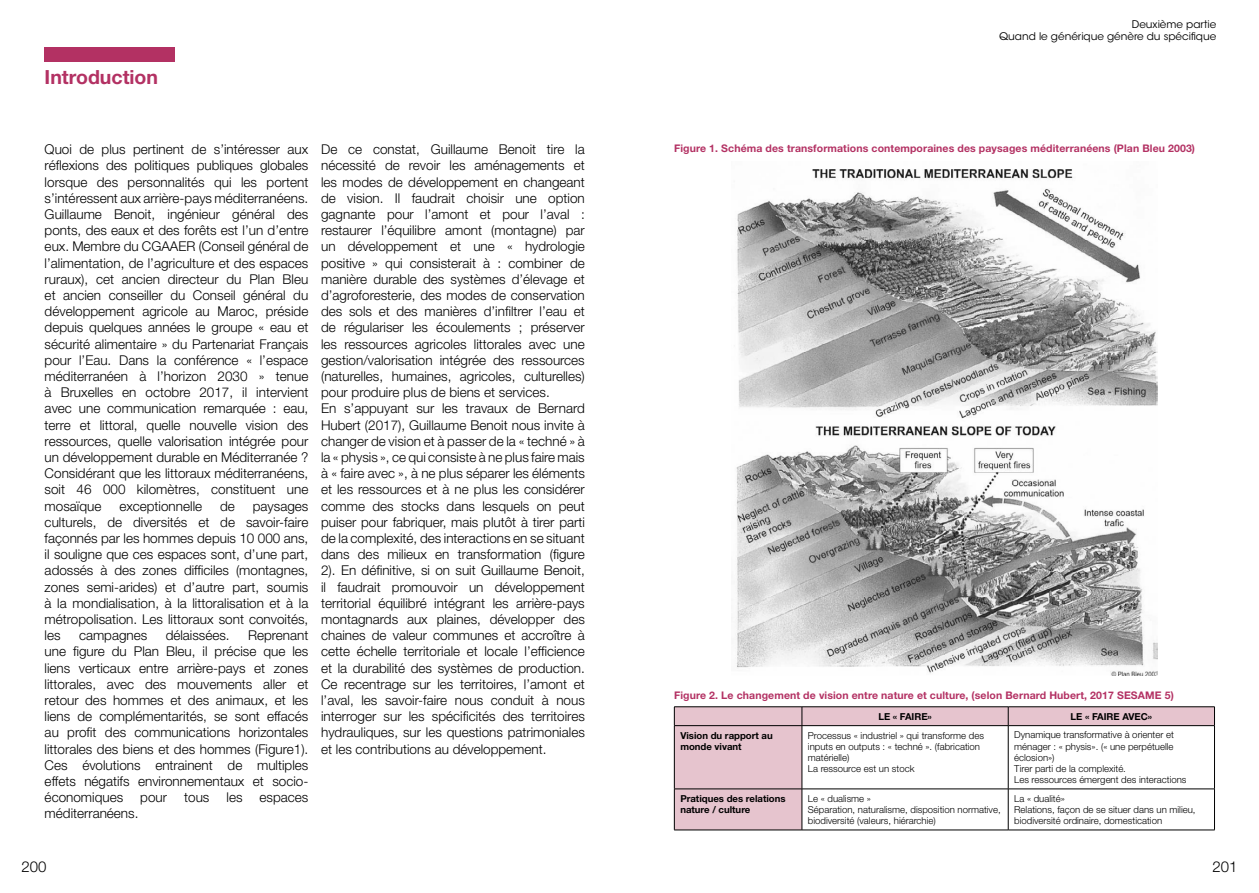
<style>
.page{position:relative;width:1259px;height:893px;background:#fff}
.page>*{position:absolute;margin:0;border:0;box-sizing:border-box;transform-origin:0 0}
.t1{font:700 19.5px "Helvetica Neue LT Std";color:#b33163}
.t2{font:300 15px "Helvetica Neue LT Std";color:#000}
.t3{font:300 13.5px/16.2px "Helvetica Neue LT Std";color:#000;text-align:justify}
.t4{font:700 10.5px "Helvetica Neue LT Std";letter-spacing:.01em;color:#b33163}
.t5{font:10.5px/12.6px "ITC Avant Garde Std";color:#000;text-align:right}
.t6{font:300 9.6px/11.1px "Helvetica Neue LT Std";color:#000}
.t7{font:700 9.6px/11.1px "Helvetica Neue LT Std";color:#000}
</style>
<div class="page">
<div style="left:45px;top:47px;width:130px;height:14px;background:#b33163"></div>
<img style="left:736px;top:169px;width:421px;height:506px">
<svg style="left:675px;top:707px;width:539px;height:123px"></svg>
<hr style="left:674px;top:706px;width:128px;height:1px;background:#000">
<svg style="left:674px;top:707px;width:1px;height:18px"></svg>
<hr style="left:802px;top:706px;width:206px;height:1px;background:#000">
<svg style="left:801px;top:707px;width:1px;height:18px"></svg>
<hr style="left:1008px;top:706px;width:206px;height:1px;background:#000">
<svg style="left:1008px;top:707px;width:1px;height:18px"></svg>
<svg style="left:1214px;top:707px;width:1px;height:18px"></svg>
<hr style="left:674px;top:725px;width:128px;height:1px;background:#000">
<hr style="left:674px;top:726px;width:1px;height:63px;background:#000">
<hr style="left:802px;top:725px;width:206px;height:1px;background:#000">
<hr style="left:801px;top:726px;width:1px;height:63px;background:#000">
<hr style="left:1008px;top:725px;width:206px;height:1px;background:#000">
<hr style="left:1008px;top:726px;width:1px;height:63px;background:#000">
<hr style="left:1214px;top:726px;width:1px;height:63px;background:#000">
<hr style="left:674px;top:789px;width:128px;height:1px;background:#000">
<hr style="left:674px;top:789px;width:1px;height:41px;background:#000">
<hr style="left:802px;top:789px;width:206px;height:1px;background:#000">
<hr style="left:801px;top:789px;width:1px;height:41px;background:#000">
<hr style="left:1008px;top:789px;width:206px;height:1px;background:#000">
<hr style="left:1008px;top:789px;width:1px;height:41px;background:#000">
<hr style="left:1214px;top:789px;width:1px;height:41px;background:#000">
<hr style="left:674px;top:830px;width:128px;height:1px;background:#000">
<hr style="left:802px;top:830px;width:206px;height:1px;background:#000">
<hr style="left:1008px;top:830px;width:206px;height:1px;background:#000">
<h1 class="t1" style="left:45px;top:65px;width:115px">Introduction</h1>
<p class="t5" style="left:999px;top:18px;width:219px">Deuxième partie<br>Quand le générique génère du spécifique</p>
<p class="t3" style="left:45px;top:141px;width:265px">Quoi de plus pertinent de s’intéresser aux réflexions des politiques publiques globales lorsque des personnalités qui les portent s’intéressent aux arrière-pays méditerranéens.<br>Guillaume Benoit, ingénieur général des ponts, des eaux et des forêts est l’un d’entre eux. Membre du CGAAER (Conseil général de l’alimentation, de l’agriculture et des espaces ruraux), cet ancien directeur du Plan Bleu et ancien conseiller du Conseil général du développement agricole au Maroc, préside depuis quelques années le groupe « eau et sécurité alimentaire » du Partenariat Français pour l’Eau. Dans la conférence « l’espace méditerranéen à l’horizon 2030 » tenue à Bruxelles en octobre 2017, il intervient avec une communication remarquée : eau, terre et littoral, quelle nouvelle vision des ressources, quelle valorisation intégrée pour un développement durable en Méditerranée ?<br>Considérant que les littoraux méditerranéens, soit 46 000 kilomètres, constituent une mosaïque</p>
<p class="t3" style="left:119px;top:497px;width:84px">exceptionnelle</p>
<p class="t3" style="left:220px;top:497px;width:16px">de</p>
<p class="t3" style="left:45px;top:497px;width:265px;text-indent:208px">paysages culturels, de diversités et de savoir-faire façonnés par les hommes depuis 10 000 ans, il souligne que ces espaces sont, d’une part, adossés à des zones difficiles (montagnes, zones semi-arides) et d’autre part, soumis à la mondialisation, à la littoralisation et à la métropolisation. Les littoraux sont convoités, les</p>
<p class="t3" style="left:79px;top:627px;width:70px">campagnes</p>
<p class="t3" style="left:166px;top:627px;width:66px">délaissées.</p>
<p class="t3" style="left:45px;top:627px;width:265px;text-indent:203px">Reprenant une figure du Plan Bleu, il précise que les liens verticaux entre arrière-pays et zones littorales, avec des mouvements aller et retour des hommes et des animaux, et les liens de complémentarités, se sont effacés au profit des communications horizontales littorales des biens et des hommes (Figure1).<br>Ces évolutions entrainent de multiples effets négatifs environnementaux et socio&shy;économiques</p>
<p class="t3" style="left:140px;top:789px;width:28px">pour</p>
<p class="t3" style="left:184px;top:789px;width:27px">tous</p>
<p class="t3" style="left:226px;top:789px;width:17px">les</p>
<p class="t3" style="left:260px;top:789px;width:50px">espaces</p>
<p class="t3" style="left:45px;top:805px;width:95px">méditerranéens.</p>
<p class="t3" style="left:321px;top:141px;width:265px;text-align:left">De ce constat, Guillaume Benoit tire la nécessité de revoir les aménagements et les modes de développement en changeant de vision. Il faudrait choisir une option gagnante pour l’amont et pour l’aval : restaurer l’équilibre amont (montagne) par un développement et une « hydrologie positive » qui consisterait à : combiner de manière durable des systèmes d’élevage et d’agroforesterie, des modes de conservation des sols et des manières d’infiltrer l’eau et de régulariser les écoulements ; préserver les ressources agricoles littorales avec une gestion/valorisation intégrée des ressources (naturelles, humaines, agricoles, culturelles) pour produire plus de biens et services.<br>En s’appuyant sur les travaux de Bernard Hubert (2017), Guillaume Benoit nous invite à changer de vision et à passer de la « techné » à la « physis », ce qui consiste à ne plus faire mais à « faire avec », à ne plus séparer les éléments et les ressources et à ne plus les considérer comme des stocks dans lesquels on peut puiser pour fabriquer, mais plutôt à tirer parti de la complexité, des interactions en se situant dans des milieux en transformation (figure 2). En définitive, si on suit Guillaume Benoit, il faudrait promouvoir un développement territorial équilibré intégrant les arrière-pays montagnards aux plaines, développer des chaines de valeur communes et accroître à cette échelle territoriale et locale l’efficience et la durabilité des systèmes de production.<br>Ce recentrage sur les territoires, l’amont et l’aval, les savoir-faire nous conduit à nous interroger sur les spécificités des territoires hydrauliques, sur les questions patrimoniales et les contributions au développement.</p>
<p class="t4" style="left:674px;top:142px;width:522px">Figure 1. Schéma des transformations contemporaines des paysages méditerranéens (Plan Bleu 2003)</p>
<p class="t4" style="left:674px;top:688px;width:501px">Figure 2. Le changement de vision entre nature et culture, (selon Bernard Hubert, 2017 SESAME 5)</p>
<p class="t7" style="left:878px;top:710px;width:55px">LE « FAIRE»</p>
<p class="t7" style="left:1070px;top:710px;width:83px">LE « FAIRE AVEC»</p>
<p class="t7" style="left:680px;top:729px;width:94px">Vision du rapport au monde vivant</p>
<p class="t6" style="left:808px;top:729px;width:178px">Processus « industriel » qui transforme des inputs en outputs : « techné ». (fabrication matérielle)<br>La ressource est un stock</p>
<p class="t6" style="left:1014px;top:729px;width:174px">Dynamique transformative à orienter et ménager : « physis». (« une perpétuelle éclosion»)<br>Tirer parti de la complexité.<br>Les ressources émergent des interactions</p>
<p class="t7" style="left:680px;top:792px;width:107px">Pratiques des relations nature / culture</p>
<p class="t6" style="left:808px;top:793px;width:194px">Le « dualisme »<br>Séparation, naturalisme, disposition normative, biodiversité (valeurs, hiérarchie)</p>
<p class="t6" style="left:1014px;top:792px;width:183px">La « dualité»<br>Relations, façon de se situer dans un milieu, biodiversité ordinaire, domestication</p>
<p class="t2" style="left:22px;top:857px;width:27px">200</p>
<p class="t2" style="left:1212px;top:857px;width:27px">201</p>
</div>
